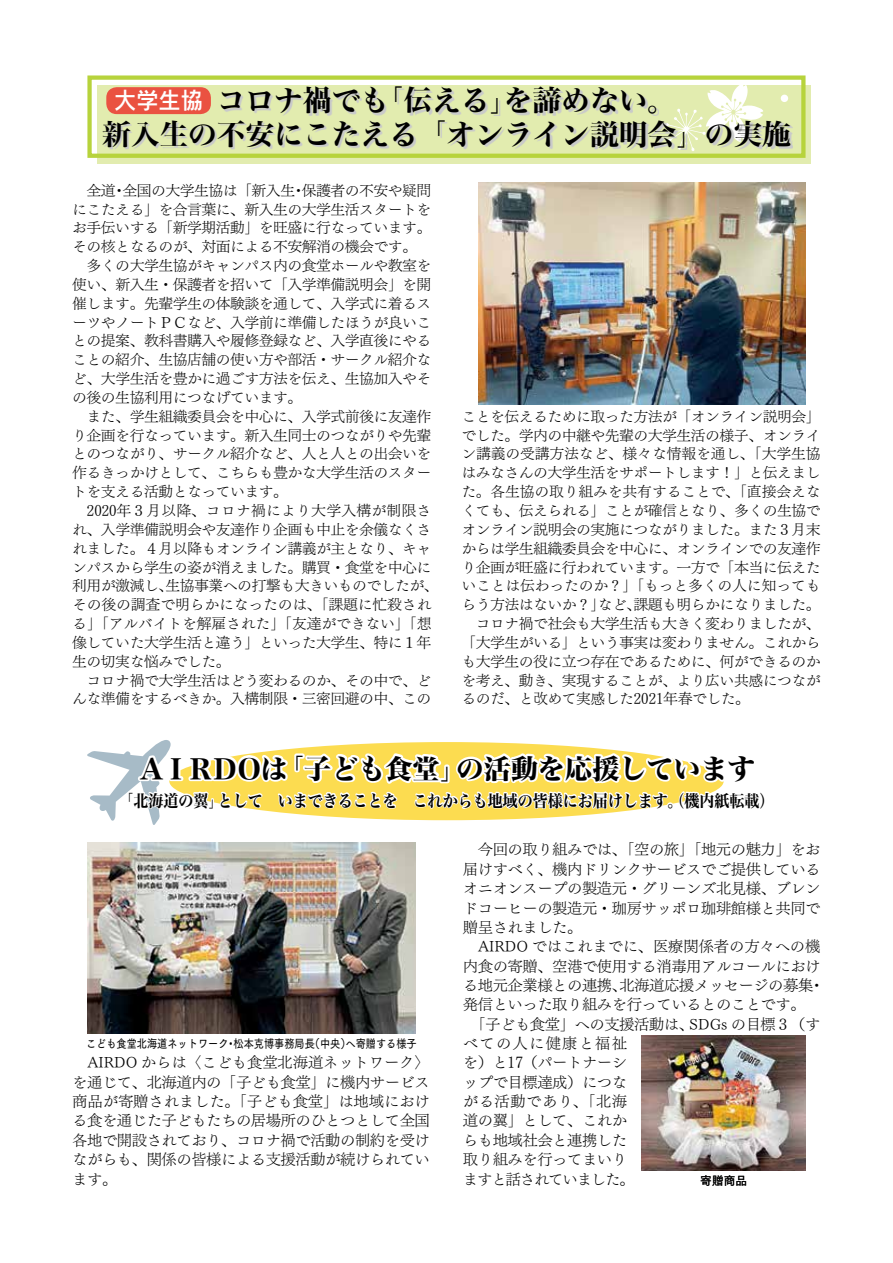
<style>
.page{position:relative;width:893px;height:1263px;background:#fff}
.page>*{position:absolute;margin:0;border:0;box-sizing:border-box;transform-origin:0 0}
.t1{font:28.65px "Hiragino Min W7 90 ms RKSJ H";color:#000}
.t2{font:27.15px "Hiragino Min W8 90 ms RKSJ H";color:#000}
.t3{font:23.4px "Rodin Pro DB";color:#fff;scale:.95 1}
.t4{font:16.5px "Hiragino Min W7 90 ms RKSJ H";color:#000;scale:.91 1}
.t5{font:15.15px/19.4px "Tsuku Min Pr 6 L";letter-spacing:-.035em;color:#000;text-align:justify}
.t6{font:14.55px/18.9px "Tsuku Min Pr 6 L";letter-spacing:-.035em;color:#000;text-align:justify}
.キャプション{font:11.7px "Tsuku Go Pro D";color:#000;scale:.87 1}
.キャプション-2{font:11.7px "Tsuku Go Pro D";color:#000}
</style>
<div class="page">
<div style="left:97px;top:85px;width:714px;height:78px;background:#e2ecaf"></div>
<svg style="left:674px;top:85px;width:89px;height:66px"></svg>
<div style="left:781px;top:95px;width:7px;height:7px;background:#fff;border-radius:50%"></div>
<div style="left:87px;top:75px;width:718px;height:83px;border:4px solid #b7d33c"></div>
<svg style="left:87px;top:740px;width:637px;height:142px"></svg>
<img style="left:478px;top:183px;width:327px;height:222px">
<img style="left:88px;top:842px;width:327px;height:192px">
<img style="left:642px;top:1036px;width:164px;height:134px">
<svg style="left:223px;top:88px;width:435px;height:27px"></svg>
<svg style="left:105px;top:122px;width:688px;height:27px"></svg>
<div style="left:106px;top:87px;width:105px;height:27px;background:#ea5241;border-radius:10px"></div>
<p class="t1" style="left:217px;top:85px;width:461px">コロナ禍でも「伝える」を諦めない。</p>
<p class="t1" style="left:102px;top:119px;width:690px">新入生の不安にこたえる「オンライン説明会」の実施</p>
<p class="t3" style="left:114px;top:85px;width:95px">大学生協</p>
<p class="t6" style="left:72px;top:179px;width:361px">　全道・全国の大学生協は「新入生・保護者の不安や疑問にこたえる」を合言葉に、新入生の大学生活スタートをお手伝いする「新学期活動」を旺盛に行なっています。その核となるのが、対面による不安解消の機会です。</p>
<p class="t6" style="left:72px;top:254px;width:361px">　多くの大学生協がキャンパス内の食堂ホールや教室を使い、新入生・保護者を招いて「入学準備説明会」を開催します。先輩学生の体験談を通して、入学式に着るスーツやノートＰＣなど、入学前に準備したほうが良いことの提案、教科書購入や履修登録など、入学直後にやることの紹介、生協店舗の使い方や部活・サークル紹介など、大学生活を豊かに過ごす方法を伝え、生協加入やその後の生協利用につなげています。</p>
<p class="t6" style="left:72px;top:405px;width:361px">　また、学生組織委員会を中心に、入学式前後に友達作り企画を行なっています。新入生同士のつながりや先輩とのつながり、サークル紹介など、人と人との出会いを作るきっかけとして、こちらも豊かな大学生活のスタートを支える活動となっています。</p>
<p class="t6" style="left:72px;top:499px;width:368px;text-align:left">　2020年３月以降、コロナ禍により大学入構が制限され、入学準備説明会や友達作り企画も中止を余儀なくされました。４月以降もオンライン講義が主となり、キャンパスから学生の姿が消えました。購買・食堂を中心に利用が激減し、生協事業への打撃も大きいものでしたが、その後の調査で明らかになったのは、「課題に忙殺される」「アルバイトを解雇された」「友達ができない」「想像していた大学生活と違う」といった大学生、特に１年生の切実な悩みでした。</p>
<p class="t6" style="left:72px;top:669px;width:361px">　コロナ禍で大学生活はどう変わるのか、その中で、どんな準備をするべきか。入構制限・三密回避の中、この</p>
<p class="t6" style="left:461px;top:405px;width:361px">ことを伝えるために取った方法が「オンライン説明会」でした。学内の中継や先輩の大学生活の様子、オンライン講義の受講方法など、様々な情報を通し、「大学生協はみなさんの大学生活をサポートします！」と伝えました。各生協の取り組みを共有することで、「直接会えなくても、伝えられる」ことが確信となり、多くの生協でオンライン説明会の実施につながりました。また３月末からは学生組織委員会を中心に、オンラインでの友達作り企画が旺盛に行われています。一方で「本当に伝えたいことは伝わったのか？」「もっと多くの人に知ってもらう方法はないか？」など、課題も明らかになりました。</p>
<p class="t6" style="left:461px;top:612px;width:361px">　コロナ禍で社会も大学生活も大きく変わりましたが、「大学生がいる」という事実は変わりません。これからも大学生の役に立つ存在であるために、何ができるのかを考え、動き、実現することが、より広い共感につながるのだ、と改めて実感した2021年春でした。</p>
<p class="t2" style="left:138px;top:755px;width:618px">ＡＩＲＤＯは「子ども食堂」の活動を応援しています</p>
<p class="t4" style="left:118px;top:792px;width:722px">「北海道の翼」として　いまできることを　これからも地域の皆様にお届けします。（機内紙転載）</p>
<p class="キャプション" style="left:86px;top:1034px;width:382px">こども食堂北海道ネットワーク・松本克博事務局長（中央）へ寄贈する様子</p>
<p class="t5" style="left:72px;top:1051px;width:359px">　AIRDO からは〈こども食堂北海道ネットワーク〉を通じて、北海道内の「子ども食堂」に機内サービス商品が寄贈されました。「子ども食堂」は地域における食を通じた子どもたちの居場所のひとつとして全国各地で開設されており、コロナ禍で活動の制約を受けながらも、関係の皆様による支援活動が続けられています。</p>
<p class="t5" style="left:463px;top:838px;width:359px">　今回の取り組みでは、「空の旅」「地元の魅力」をお届けすべく、機内ドリンクサービスでご提供しているオニオンスープの製造元・グリーンズ北見様、ブレンドコーヒーの製造元・珈房サッポロ珈琲館様と共同で贈呈されました。</p>
<p class="t5" style="left:463px;top:935px;width:363px;text-align:left">　AIRDO ではこれまでに、医療関係者の方々への機内食の寄贈、空港で使用する消毒用アルコールにおける地元企業様との連携、北海道応援メッセージの募集・発信といった取り組みを行っているとのことです。</p>
<p class="t5" style="left:463px;top:1012px;width:359px">　「子ども食堂」への支援活動は、SDGs の目標３（す</p>
<p class="t5" style="left:463px;top:1032px;width:173px;text-align:left">べての人に健康と福祉を）と17（パートナーシップで目標達成）につながる活動であり、「北海道の翼」として、これからも地域社会と連携した取り組みを行ってまいりますと話されていました。</p>
<p class="キャプション-2" style="left:700px;top:1171px;width:48px">寄贈商品</p>
</div>
